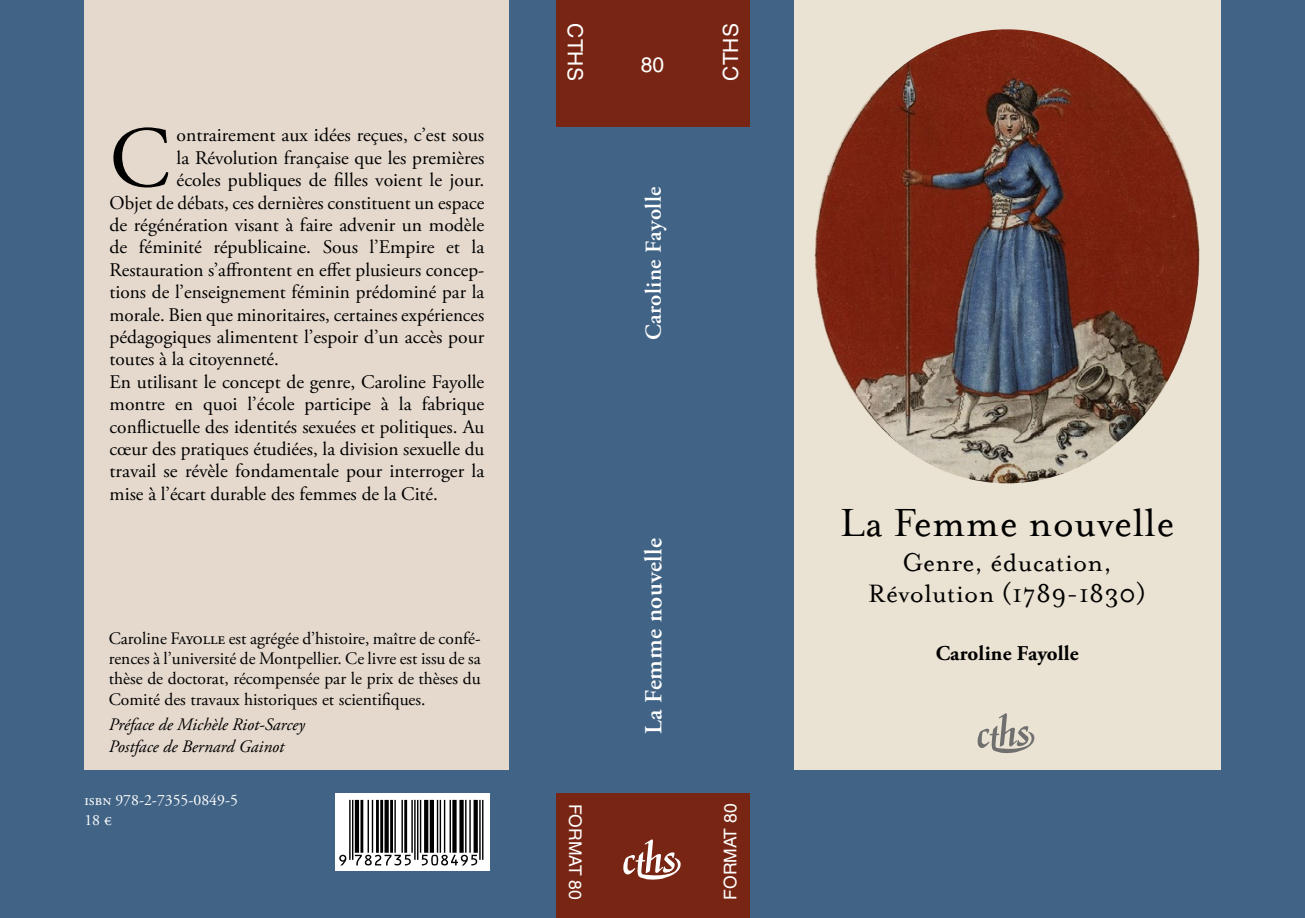
<style>
.page{position:relative;width:1305px;height:918px;background:#416486}
.page>*{position:absolute;margin:0;border:0;box-sizing:border-box;transform-origin:0 0}
.t1{font:86.8px "Adobe Garamond Pro";color:#000}
.t2{font:45.5px "Mrs Eaves Roman";letter-spacing:.01em;color:#000;scale:.94 1}
.t3{font:29.22px/31px "Mrs Eaves Roman";letter-spacing:.01em;color:#000;text-align:center}
.t4{font:600 24.5px "Adobe Garamond Pro";letter-spacing:.02em;color:#fff}
.t5{font:600 22.75px "Adobe Garamond Pro";letter-spacing:.02em;color:#fff}
.t6{font:700 21px "Adobe Garamond Pro";letter-spacing:.01em;color:#000}
.t7{font:21px "Helvetica";color:#fff}
.t8{font:19.25px "Adobe Garamond Pro";color:#000}
.t9{font:17.5px/20.1px "Adobe Garamond Pro";color:#000;text-align:justify}
.t10{font:italic 17.5px/22.6px "Adobe Garamond Pro";color:#000}
.t11{font:17.5px "Helvetica";color:#fff}
.t12{font:15.75px/19.2px "Adobe Garamond Pro";color:#fff}
</style>
<div class="page">
<div style="left:592px;top:0;width:124px;height:127px;background:#782613"></div>
<div style="left:593px;top:793px;width:121px;height:125px;background:#782613"></div>
<div style="left:556px;top:0;width:40px;height:127px;background:#782613"></div>
<div style="left:556px;top:793px;width:40px;height:125px;background:#782613"></div>
<div style="left:85px;top:0;width:424px;height:769px;background:#e5d9cd"></div>
<div style="left:335px;top:794px;width:155px;height:77px;background:#fff"></div>
<svg style="left:623px;top:839px;width:58px;height:41px"></svg>
<div style="left:710px;top:0;width:40px;height:127px;background:#782613"></div>
<div style="left:710px;top:793px;width:40px;height:125px;background:#782613"></div>
<div style="left:794px;top:0;width:426px;height:769px;background:#eae2d2"></div>
<svg style="left:977px;top:713px;width:58px;height:41px"></svg>
<img style="left:815px;top:29px;width:384px;height:454px">
<svg style="left:339px;top:800px;width:144px;height:65px"></svg>
<h1 class="t1" style="left:110px;top:106px;width:62px">C</h1>
<p class="t8" style="left:177px;top:124px;width:309px">ontrairement aux idées reçues, c’est sous</p>
<p class="t8" style="left:177px;top:146px;width:309px">la Révolution française que les premières</p>
<p class="t8" style="left:177px;top:168px;width:309px">écoles publiques de filles voient le jour.</p>
<p class="t8" style="left:110px;top:191px;width:376px">Objet de débats, ces dernières constituent un espace</p>
<p class="t8" style="left:110px;top:213px;width:376px">de régénération visant à faire advenir un modèle</p>
<p class="t8" style="left:110px;top:236px;width:376px">de féminité républicaine. Sous l’Empire et la</p>
<p class="t8" style="left:110px;top:258px;width:376px">Restauration s’affrontent en effet plusieurs concep-</p>
<p class="t8" style="left:110px;top:280px;width:376px">tions de l’enseignement féminin prédominé par la</p>
<p class="t8" style="left:110px;top:303px;width:376px">morale. Bien que minoritaires, certaines expériences</p>
<p class="t8" style="left:110px;top:325px;width:376px">pédagogiques alimentent l’espoir d’un accès pour</p>
<p class="t8" style="left:110px;top:348px;width:171px">toutes à la citoyenneté.</p>
<p class="t8" style="left:110px;top:370px;width:376px">En utilisant le concept de genre, Caroline Fayolle</p>
<p class="t8" style="left:110px;top:392px;width:376px">montre en quoi l’école participe à la fabrique</p>
<p class="t8" style="left:110px;top:415px;width:376px">conflictuelle des identités sexuées et politiques. Au</p>
<p class="t8" style="left:110px;top:437px;width:376px">cœur des pratiques étudiées, la division sexuelle du</p>
<p class="t8" style="left:110px;top:460px;width:376px">travail se révèle fondamentale pour interroger la</p>
<p class="t8" style="left:110px;top:482px;width:330px">mise à l’écart durable des femmes de la Cité.</p>
<p class="t9" style="left:109px;top:629px;width:373px">Caroline Fayolle est agrégée d’histoire, maître de confé&shy;rences à l’université de Montpellier. Ce livre est issu de sa thèse de doctorat, récompensée par le prix de thèses du Comité des travaux historiques et scientifiques.</p>
<p class="t10" style="left:109px;top:713px;width:197px">Préface de Michèle Riot-Sarcey<br>Postface de Bernard Gainot</p>
<p class="t12" style="left:84px;top:791px;width:155px">isbn 978-2-7355-0849-5<br>18 €</p>
<p class="t7" style="left:587px;top:23px;width:59px;rotate:90deg">CTHS</p>
<p class="t7" style="left:641px;top:52px;width:25px">80</p>
<p class="t5" style="left:640px;top:340px;width:155px;rotate:-90deg">Caroline Fayolle</p>
<p class="t7" style="left:718px;top:81px;width:59px;rotate:-90deg">CTHS</p>
<p class="t11" style="left:585px;top:803px;width:98px;rotate:90deg">FORMAT 80</p>
<p class="t4" style="left:639px;top:734px;width:198px;rotate:-90deg">La Femme nouvelle</p>
<p class="t11" style="left:720px;top:899px;width:98px;rotate:-90deg">FORMAT 80</p>
<h2 class="t2" style="left:840px;top:498px;width:357px">La Femme nouvelle</h2>
<h3 class="t3" style="left:868px;top:547px;width:280px">Genre, éducation,<br>Révolution (1789-1830)</h3>
<p class="t6" style="left:936px;top:641px;width:144px">Caroline Fayolle</p>
</div>
